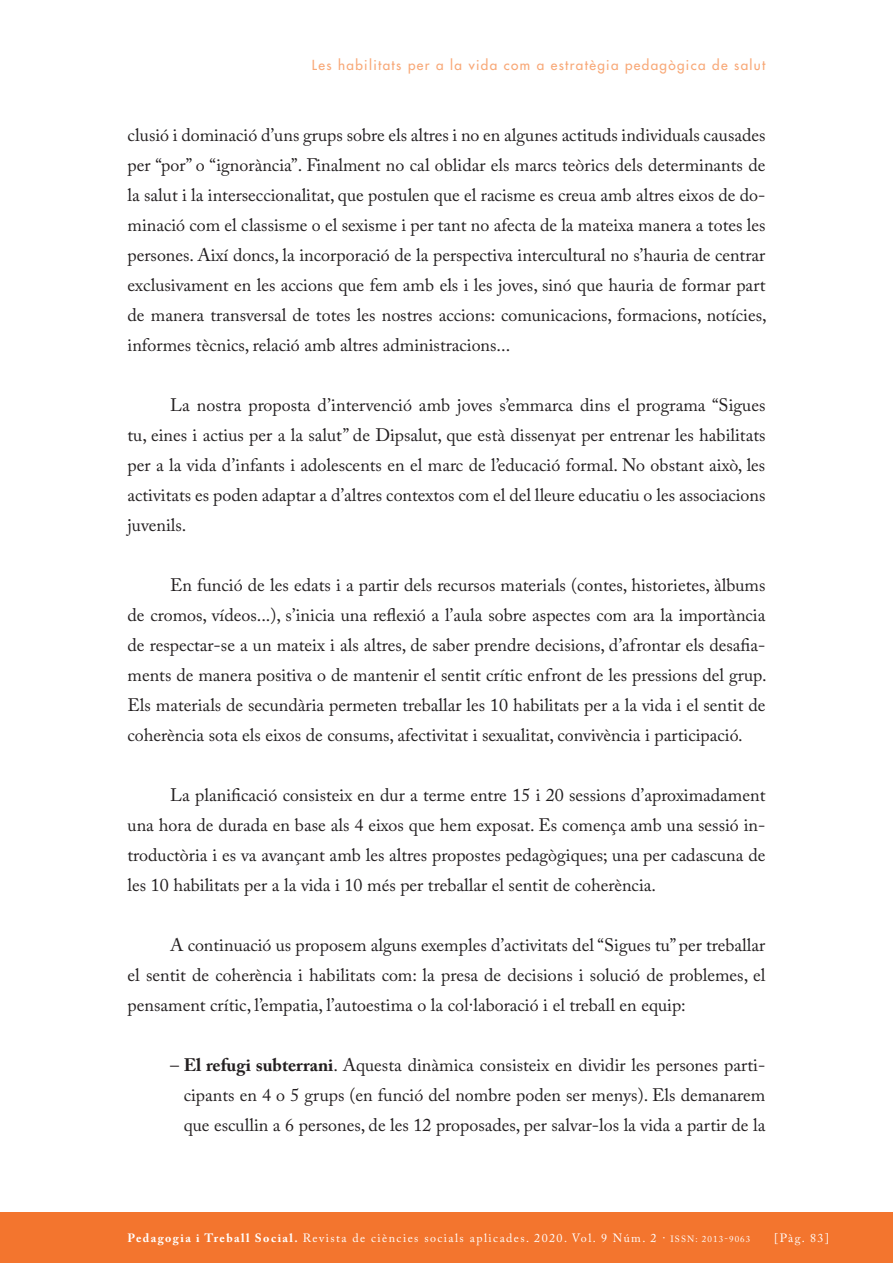
<style>
.page{position:relative;width:893px;height:1263px;background:#fff}
.page>*{position:absolute;margin:0;border:0;box-sizing:border-box;transform-origin:0 0}
.TEXT_COMU{font:18px/30px "Adobe Caslon Pro";color:#231f20;text-align:justify}
.CAPÇALERA_DRETA{font:13.5px "Futura";letter-spacing:.1em;color:#f8a877}
.t1{font:12px "Adobe Caslon Pro";letter-spacing:.12em;color:#fff}
.s1{font-weight:700}
.s2{font-size:9px}
</style>
<div class="page">
<div style="left:0;top:1212px;width:893px;height:51px;background:#f3752e"></div>
<p class="CAPÇALERA_DRETA" style="left:312px;top:57px;width:455px">Les habilitats per a la vida com a estratègia pedagògica de salut</p>
<p class="TEXT_COMU" style="left:128px;top:120px;width:641px">clusió i dominació d’uns grups sobre els altres i no en algunes actituds individuals causades per “por” o “ignorància”. Finalment no cal oblidar els marcs teòrics dels determinants de la salut i la interseccionalitat, que postulen que el racisme es creua amb altres eixos de do&shy;minació com el classisme o el sexisme i per tant no afecta de la mateixa manera a totes les persones. Així doncs, la incorporació de la perspectiva intercultural no s’hauria de centrar exclusivament en les accions que fem amb els i les joves, sinó que hauria de formar part de manera transversal de totes les nostres accions: comunicacions, formacions, notícies, informes tècnics, relació amb altres administracions...</p>
<p class="TEXT_COMU" style="left:128px;top:390px;width:639px;text-indent:43px">La nostra proposta d’intervenció amb joves s’emmarca dins el programa “Sigues tu, eines i actius per a la salut” de Dipsalut, que està dissenyat per entrenar les habilitats per a la vida d’infants i adolescents en el marc de l’educació formal. No obstant això, les activitats es poden adaptar a d’altres contextos com el del lleure educatiu o les associacions juvenils.</p>
<p class="TEXT_COMU" style="left:128px;top:570px;width:640px;text-indent:43px">En funció de les edats i a partir dels recursos materials (contes, historietes, àlbums de cromos, vídeos...), s’inicia una reflexió a l’aula sobre aspectes com ara la importància de respectar-se a un mateix i als altres, de saber prendre decisions, d’afrontar els desafia&shy;ments de manera positiva o de mantenir el sentit crític enfront de les pressions del grup.<br>Els materials de secundària permeten treballar les 10 habilitats per a la vida i el sentit de coherència sota els eixos de consums, afectivitat i sexualitat, convivència i participació.</p>
<p class="TEXT_COMU" style="left:128px;top:780px;width:639px;text-indent:43px">La planificació consisteix en dur a terme entre 15 i 20 sessions d’aproximadament una hora de durada en base als 4 eixos que hem exposat. Es comença amb una sessió in&shy;troductòria i es va avançant amb les altres propostes pedagògiques; una per cadascuna de les 10 habilitats per a la vida i 10 més per treballar el sentit de coherència.</p>
<p class="TEXT_COMU" style="left:128px;top:930px;width:639px;text-indent:43px">A continuació us proposem alguns exemples d’activitats del “Sigues tu” per treballar el sentit de coherència i habilitats com: la presa de decisions i solució de problemes, el pensament crític, l’empatia, l’autoestima o la col·laboració i el treball en equip:</p>
<p class="TEXT_COMU" style="left:184px;top:1050px;width:583px;text-indent:-14px">– <span class="s1">El refugi subterrani</span>. Aquesta dinàmica consisteix en dividir les persones parti&shy;cipants en 4 o 5 grups (en funció del nombre poden ser menys). Els demanarem que escullin a 6 persones, de les 12 proposades, per salvar-los la vida a partir de la</p>
<p class="t1" style="left:128px;top:1231px;width:624px"><span class="s1">Pedagogia i Treball Social.</span> Revista de ciències socials aplicades. 2020. Vol. 9 Núm. 2 · <span class="s2">ISSN: 2013-9063</span></p>
<p class="t1" style="left:774px;top:1231px;width:56px">[Pàg. 83]</p>
</div>
